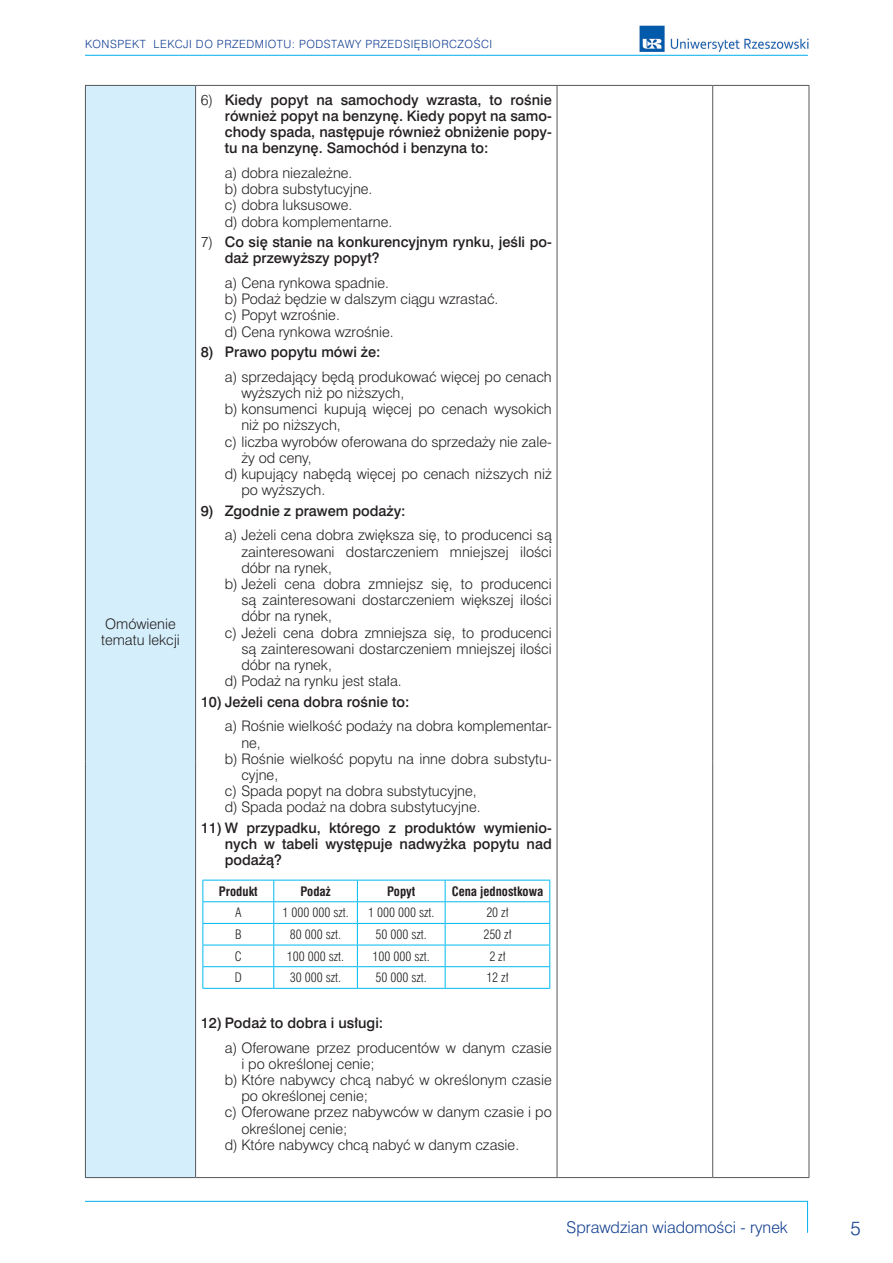
<style>
.page{position:relative;width:893px;height:1263px;background:#fff}
.page>*{position:absolute;margin:0;border:0;box-sizing:border-box;transform-origin:0 0}
.t1{font:18px "Swis 721 Lt PL";color:#123f90}
.t2{font:15px "Swis 721 Lt PL";color:#123f90}
.t3{font:13.5px/16.2px "Swis 721 Lt PL";color:#231f20}
.t4{font:13.5px/16.2px "Swis 721 Md PL";color:#231f20;text-align:justify}
.t5{font:12px "Swis 721 Lt Cn PL";color:#231f20}
.t6{font:700 12px "Swis 721 Cn PL";color:#231f20}
.t7{font:10.5px "Swis 721 Lt PL";letter-spacing:.05em;color:#123f90}
.s1{font-family:"Swis 721 Lt PL"}
</style>
<div class="page">
<hr style="left:85px;top:1201px;width:723px;height:1px;background:#00aeef">
<hr style="left:807px;top:1201px;width:1px;height:32px;background:#00aeef">
<img style="left:639px;top:25px;width:170px;height:26px">
<hr style="left:85px;top:55px;width:723px;height:1px;background:#00aeef">
<div style="left:85px;top:85px;width:111px;height:1092px;background:#d4effb"></div>
<hr style="left:557px;top:86px;width:1px;height:675px;background:#57585a">
<hr style="left:712px;top:86px;width:1px;height:675px;background:#57585a">
<hr style="left:809px;top:86px;width:1px;height:675px;background:#57585a">
<hr style="left:557px;top:761px;width:1px;height:416px;background:#57585a">
<hr style="left:712px;top:761px;width:1px;height:416px;background:#57585a">
<hr style="left:809px;top:761px;width:1px;height:416px;background:#57585a">
<hr style="left:196px;top:85px;width:361px;height:1px;background:#57585a">
<hr style="left:557px;top:85px;width:156px;height:1px;background:#57585a">
<hr style="left:713px;top:85px;width:96px;height:1px;background:#57585a">
<hr style="left:196px;top:1177px;width:361px;height:1px;background:#57585a">
<hr style="left:557px;top:1177px;width:156px;height:1px;background:#57585a">
<hr style="left:713px;top:1177px;width:96px;height:1px;background:#57585a">
<hr style="left:85px;top:85px;width:111px;height:1px;background:#57585a">
<hr style="left:85px;top:86px;width:1px;height:675px;background:#57585a">
<hr style="left:195px;top:86px;width:1px;height:675px;background:#57585a">
<hr style="left:85px;top:761px;width:1px;height:416px;background:#57585a">
<hr style="left:195px;top:761px;width:1px;height:416px;background:#57585a">
<hr style="left:85px;top:1177px;width:111px;height:1px;background:#57585a">
<hr style="left:202px;top:880px;width:72px;height:1px;background:#00baf1">
<hr style="left:274px;top:880px;width:83px;height:1px;background:#00baf1">
<hr style="left:357px;top:880px;width:88px;height:1px;background:#00baf1">
<hr style="left:445px;top:880px;width:105px;height:1px;background:#00baf1">
<hr style="left:202px;top:901px;width:72px;height:1px;background:#00baf1">
<hr style="left:274px;top:901px;width:83px;height:1px;background:#00baf1">
<hr style="left:357px;top:901px;width:88px;height:1px;background:#00baf1">
<hr style="left:445px;top:901px;width:105px;height:1px;background:#00baf1">
<hr style="left:202px;top:923px;width:72px;height:1px;background:#00baf1">
<hr style="left:274px;top:923px;width:83px;height:1px;background:#00baf1">
<hr style="left:357px;top:923px;width:88px;height:1px;background:#00baf1">
<hr style="left:445px;top:923px;width:105px;height:1px;background:#00baf1">
<hr style="left:202px;top:945px;width:72px;height:1px;background:#00baf1">
<hr style="left:274px;top:945px;width:83px;height:1px;background:#00baf1">
<hr style="left:357px;top:945px;width:88px;height:1px;background:#00baf1">
<hr style="left:445px;top:945px;width:105px;height:1px;background:#00baf1">
<hr style="left:202px;top:966px;width:72px;height:1px;background:#00baf1">
<svg style="left:202px;top:880px;width:1px;height:108px"></svg>
<hr style="left:274px;top:966px;width:83px;height:1px;background:#00baf1">
<svg style="left:273px;top:880px;width:1px;height:108px"></svg>
<hr style="left:357px;top:966px;width:88px;height:1px;background:#00baf1">
<svg style="left:357px;top:880px;width:1px;height:108px"></svg>
<hr style="left:445px;top:966px;width:105px;height:1px;background:#00baf1">
<svg style="left:445px;top:880px;width:1px;height:108px"></svg>
<svg style="left:549px;top:880px;width:1px;height:108px"></svg>
<hr style="left:202px;top:988px;width:72px;height:1px;background:#00baf1">
<hr style="left:274px;top:988px;width:83px;height:1px;background:#00baf1">
<hr style="left:357px;top:988px;width:88px;height:1px;background:#00baf1">
<hr style="left:445px;top:988px;width:105px;height:1px;background:#00baf1">
<p class="t7" style="left:85px;top:37px;width:409px">KONSPEKT LEKCJI DO PRZEDMIOTU: PODSTAWY PRZEDSIĘBIORCZOŚCI</p>
<p class="t3" style="left:101px;top:615px;width:80px">Omówienie tematu lekcji</p>
<p class="t4" style="left:225px;top:91px;width:328px;text-indent:-24px"><span class="s1">6)</span> Kiedy popyt na samochody wzrasta, to rośnie również popyt na benzynę. Kiedy popyt na samo&shy;chody spada, następuje również obniżenie popy&shy;tu na benzynę. Samochód i benzyna to:</p>
<p class="t3" style="left:225px;top:165px;width:169px">a) dobra niezależne.<br>b) dobra substytucyjne.<br>c) dobra luksusowe.<br>d) dobra komplementarne.</p>
<p class="t4" style="left:225px;top:234px;width:328px;text-indent:-24px"><span class="s1">7)</span> Co się stanie na konkurencyjnym rynku, jeśli po&shy;daż przewyższy popyt?</p>
<p class="t3" style="left:225px;top:275px;width:275px">a) Cena rynkowa spadnie.<br>b) Podaż będzie w dalszym ciągu wzrastać. c) Popyt wzrośnie.<br>d) Cena rynkowa wzrośnie.</p>
<p class="t4" style="left:201px;top:344px;width:181px">8) Prawo popytu mówi że:</p>
<p class="t3" style="left:225px;top:368px;width:328px">a) sprzedający będą produkować więcej po cenach</p>
<p class="t3" style="left:241px;top:385px;width:164px">wyższych niż po niższych,</p>
<p class="t3" style="left:225px;top:401px;width:328px">b) konsumenci kupują więcej po cenach wysokich</p>
<p class="t3" style="left:241px;top:417px;width:101px">niż po niższych,</p>
<p class="t3" style="left:225px;top:433px;width:328px">c) liczba wyrobów oferowana do sprzedaży nie zale-</p>
<p class="t3" style="left:241px;top:449px;width:72px">ży od ceny,</p>
<p class="t3" style="left:225px;top:466px;width:328px">d) kupujący nabędą więcej po cenach niższych niż</p>
<p class="t3" style="left:241px;top:482px;width:85px">po wyższych.</p>
<p class="t4" style="left:201px;top:502px;width:206px">9) Zgodnie z prawem podaży:</p>
<p class="t3" style="left:225px;top:527px;width:328px">a) Jeżeli cena dobra zwiększa się, to producenci są</p>
<p class="t3" style="left:241px;top:543px;width:312px">zainteresowani dostarczeniem mniejszej ilości</p>
<p class="t3" style="left:241px;top:559px;width:92px">dóbr na rynek,</p>
<p class="t3" style="left:225px;top:576px;width:328px">b) Jeżeli cena dobra zmniejsz się, to producenci</p>
<p class="t3" style="left:241px;top:592px;width:312px">są zainteresowani dostarczeniem większej ilości</p>
<p class="t3" style="left:241px;top:608px;width:92px">dóbr na rynek,</p>
<p class="t3" style="left:225px;top:624px;width:328px">c) Jeżeli cena dobra zmniejsza się, to producenci</p>
<p class="t3" style="left:241px;top:640px;width:312px">są zainteresowani dostarczeniem mniejszej ilości</p>
<p class="t3" style="left:241px;top:657px;width:92px">dóbr na rynek,</p>
<p class="t3" style="left:225px;top:673px;width:178px">d) Podaż na rynku jest stała.</p>
<p class="t4" style="left:201px;top:693px;width:210px">10) Jeżeli cena dobra rośnie to:</p>
<p class="t3" style="left:225px;top:718px;width:328px">a) Rośnie wielkość podaży na dobra komplementar-</p>
<p class="t3" style="left:241px;top:734px;width:21px">ne,</p>
<p class="t3" style="left:225px;top:750px;width:328px">b) Rośnie wielkość popytu na inne dobra substytu-</p>
<p class="t3" style="left:241px;top:767px;width:38px">cyjne,</p>
<p class="t3" style="left:225px;top:783px;width:253px">c) Spada popyt na dobra substytucyjne,</p>
<p class="t3" style="left:225px;top:799px;width:257px">d) Spada podaż na dobra substytucyjne.</p>
<p class="t4" style="left:225px;top:819px;width:328px;text-indent:-24px">11) W przypadku, którego z produktów wymienio&shy;nych w tabeli występuje nadwyżka popytu nad podażą?</p>
<p class="t6" style="left:219px;top:883px;width:40px">Produkt</p>
<p class="t6" style="left:301px;top:883px;width:32px">Podaż</p>
<p class="t6" style="left:387px;top:883px;width:30px">Popyt</p>
<p class="t6" style="left:452px;top:883px;width:93px">Cena jednostkowa</p>
<p class="t5" style="left:235px;top:905px;width:8px">A</p>
<p class="t5" style="left:282px;top:905px;width:68px">1 000 000 szt.</p>
<p class="t5" style="left:368px;top:905px;width:68px">1 000 000 szt.</p>
<p class="t5" style="left:486px;top:905px;width:24px">20 zł</p>
<p class="t5" style="left:235px;top:927px;width:8px">B</p>
<p class="t5" style="left:290px;top:927px;width:53px">80 000 szt.</p>
<p class="t5" style="left:376px;top:927px;width:53px">50 000 szt.</p>
<p class="t5" style="left:483px;top:927px;width:30px">250 zł</p>
<p class="t5" style="left:235px;top:948px;width:8px">C</p>
<p class="t5" style="left:287px;top:948px;width:59px">100 000 szt.</p>
<p class="t5" style="left:373px;top:948px;width:59px">100 000 szt.</p>
<p class="t5" style="left:489px;top:948px;width:18px">2 zł</p>
<p class="t5" style="left:235px;top:970px;width:9px">D</p>
<p class="t5" style="left:290px;top:970px;width:53px">30 000 szt.</p>
<p class="t5" style="left:376px;top:970px;width:53px">50 000 szt.</p>
<p class="t5" style="left:486px;top:970px;width:24px">12 zł</p>
<p class="t4" style="left:201px;top:1014px;width:184px">12) Podaż to dobra i usługi:</p>
<p class="t3" style="left:225px;top:1039px;width:328px">a) Oferowane przez producentów w danym czasie</p>
<p class="t3" style="left:241px;top:1055px;width:135px">i po określonej cenie;</p>
<p class="t3" style="left:225px;top:1071px;width:328px">b) Które nabywcy chcą nabyć w określonym czasie</p>
<p class="t3" style="left:241px;top:1088px;width:128px">po określonej cenie;</p>
<p class="t3" style="left:225px;top:1104px;width:328px">c) Oferowane przez nabywców w danym czasie i po</p>
<p class="t3" style="left:241px;top:1120px;width:108px">określonej cenie;</p>
<p class="t3" style="left:225px;top:1136px;width:296px">d) Które nabywcy chcą nabyć w danym czasie.</p>
<p class="t2" style="left:567px;top:1217px;width:223px">Sprawdzian wiadomości - rynek</p>
<h1 class="t1" style="left:850px;top:1216px;width:12px">5</h1>
</div>
